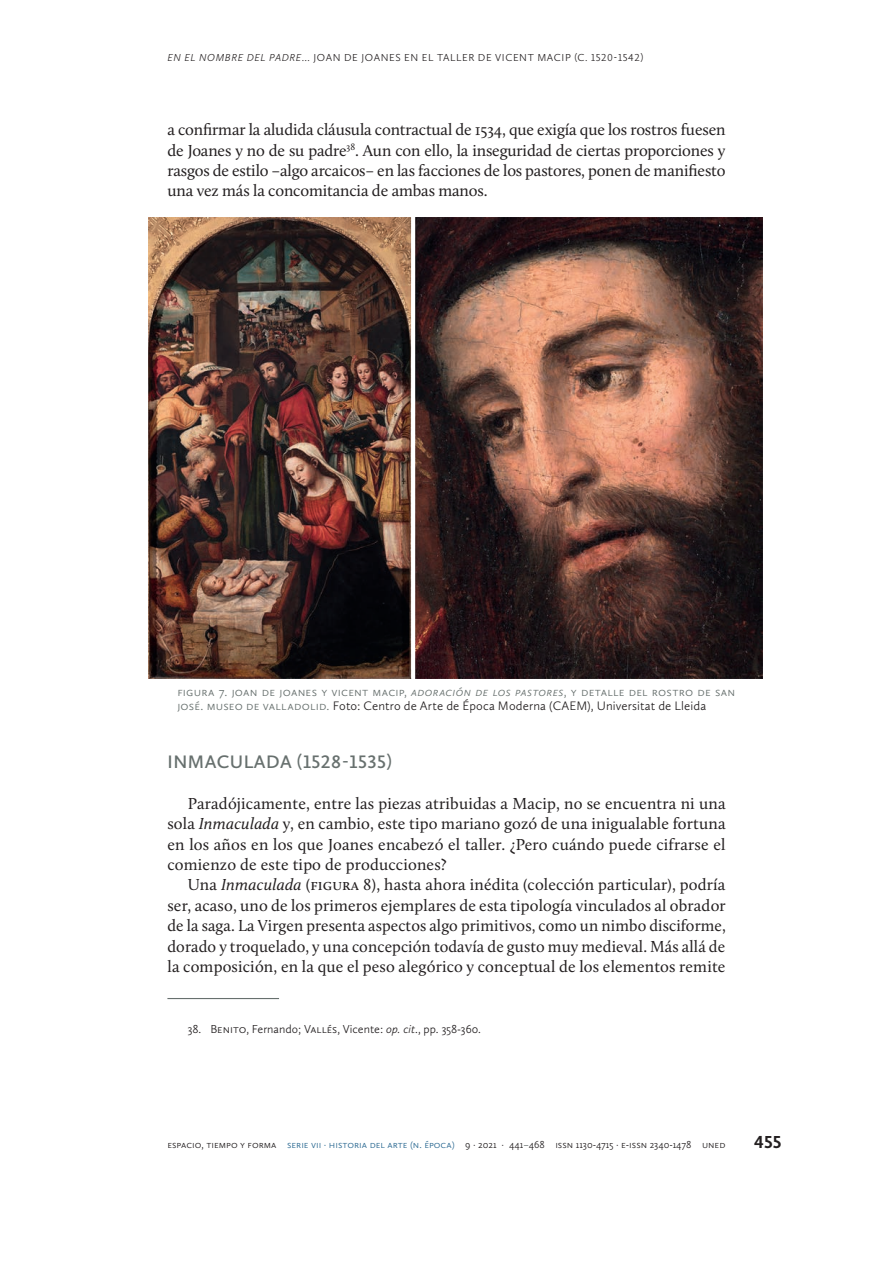
<style>
.page{position:relative;width:893px;height:1263px;background:#fff}
.page>*{position:absolute;margin:0;border:0;box-sizing:border-box;transform-origin:0 0}
.t1{font:600 18.75px "Calluna Sans";letter-spacing:.025em;color:#67706e}
.t2{font:700 18px "Calluna Sans";color:#231f20}
.t3{font:16.5px/20.4px "Calluna";letter-spacing:.005em;color:#231f20;text-align:justify}
.t4{font:300 12.75px/14.2px "Calluna Sans";letter-spacing:.01em;color:#67706e}
.t5{font:300 12px "Calluna Sans";color:#231f20}
.t6{font:300 10.5px "Calluna Sans";color:#231f20}
.t7{font:300 10.5px "Calluna Sans";letter-spacing:.055em;color:#231f20}
.t8{font:300 10.5px "Calluna Sans";color:#286790}
.s1{font-style:italic}
.s2{color:#231f20}
.s3{color:#286790}
.s4{font-weight:400;color:#67706e}
</style>
<div class="page">
<hr style="left:167px;top:998px;width:112px;height:1px;background:#67706e">
<img style="left:149px;top:217px;width:614px;height:461px">
<p class="t7" style="left:167px;top:52px;width:477px"><span class="s1">EN EL NOMBRE DEL PADRE</span>… JOAN DE JOANES EN EL TALLER DE VICENT MACIP (C. 1520-1542)</p>
<p class="t3" style="left:167px;top:119px;width:560px">a confirmar la aludida cláusula contractual de 1534, que exigía que los rostros fuesen de Joanes y no de su padre<sup>38</sup>. Aun con ello, la inseguridad de ciertas proporciones y rasgos de estilo –algo arcaicos– en las facciones de los pastores, ponen de manifiesto una vez más la concomitancia de ambas manos.</p>
<p class="t4" style="left:177px;top:684px;width:557px">FIGURA 7. JOAN DE JOAN ES Y VICENT MACIP, <span class="s1">ADORACIÓN DE LOS PASTORES</span>, Y DETALL E DEL ROSTRO DE SAN<br>JOSÉ. MUSEO DE VALL ADOLID. <span class="s2">Foto: Centro de Arte de Época Moderna (CAEM), Universitat de Lleida</span></p>
<p class="t1" style="left:168px;top:750px;width:226px">INMACULADA (1528-1535)</p>
<p class="t3" style="left:167px;top:793px;width:560px;text-indent:20px">Paradójicamente, entre las piezas atribuidas a Macip, no se encuentra ni una sola <span class="s1">Inmaculada</span> y, en cambio, este tipo mariano gozó de una inigualable fortuna en los años en los que Joanes encabezó el taller. ¿Pero cuándo puede cifrarse el comienzo de este tipo de producciones?</p>
<p class="t3" style="left:167px;top:874px;width:560px;text-indent:20px">Una <span class="s1">Inmaculada</span> (figura 8), hasta ahora inédita (colección particular), podría ser, acaso, uno de los primeros ejemplares de esta tipología vinculados al obrador de la saga. La Virgen presenta aspectos algo primitivos, como un nimbo disciforme, dorado y troquelado, y una concepción todavía de gusto muy medieval. Más allá de la composición, en la que el peso alegórico y conceptual de los elementos remite</p>
<p class="t5" style="left:188px;top:1022px;width:295px">38. Benito, Fernando; Vallés, Vicente: <span class="s1">op. cit</span>., pp. 358-360.</p>
<p class="t6" style="left:167px;top:1138px;width:129px">ESPACIO, TIEMPO Y FORMA <span class="s3">Serie</span></p>
<p class="t8" style="left:311px;top:1138px;width:30px">VII · historia</p>
<p class="t8" style="left:370px;top:1138px;width:24px">de l arte</p>
<p class="t8" style="left:410px;top:1138px;width:26px">(n. época</p>
<p class="t6" style="left:452px;top:1138px;width:275px"><span class="s3">)</span> 9 · 2021 · 441<span class="s4">–</span>468 ISSN 1130-4715 · e-iss n 2340-1478 UN ED</p>
<p class="t2" style="left:754px;top:1131px;width:29px">455</p>
</div>
